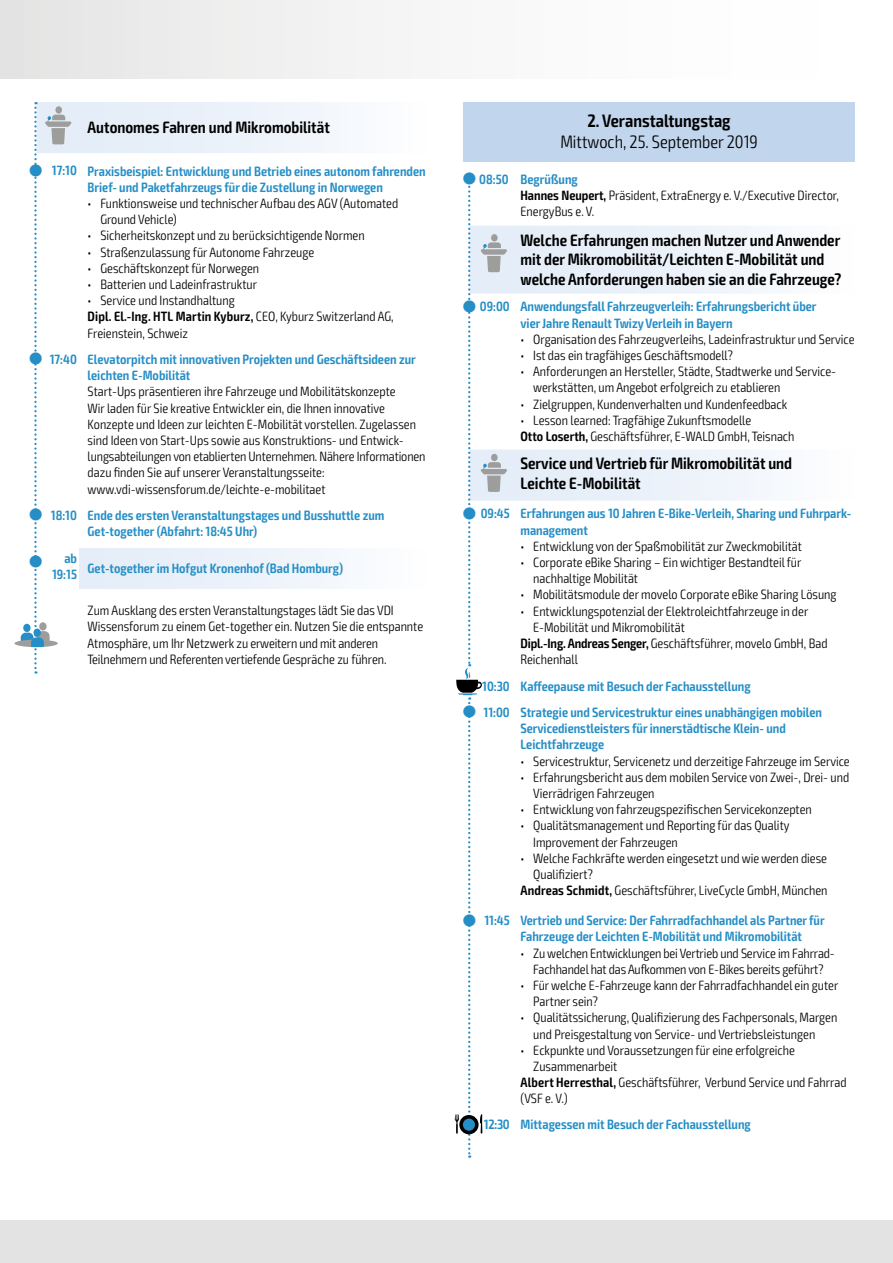
<style>
.page{position:relative;width:893px;height:1263px;background:#fff}
.page>*{position:absolute;margin:0;border:0;box-sizing:border-box;transform-origin:0 0}
.t1{font:300 condensed 18px "Exo 2";color:#000}
.t2{font:600 condensed 18px "Exo 2";color:#000}
.t3{font:600 condensed 16.5px/19.8px "Exo 2";color:#000}
.t4{font:300 condensed 13.5px/16.2px "Exo 2";color:#000}
.t5{font:600 condensed 13.5px/16.2px "Exo 2";color:#258ec6}
.s1{font-weight:600}
.s2{font-weight:600;color:#258ec6}
</style>
<div class="page">
<svg style="left:14px;top:640px;width:44px;height:7px"></svg>
<div style="left:0;top:1220px;width:893px;height:43px;background:#e3e3e3"></div>
<div style="left:1px;top:0;width:892px;height:79px;background:linear-gradient(to right,#e7e7e7,#fff)"></div>
<div style="left:0;top:0;width:23px;height:79px;background:#e3e3e3"></div>
<div style="left:463px;top:102px;width:392px;height:60px;background:#c1d5ec"></div>
<svg style="left:507px;top:226px;width:261px;height:275px"></svg>
<svg style="left:21px;top:102px;width:318px;height:572px"></svg>
<svg style="left:455px;top:176px;width:52px;height:982px"></svg>
<p class="t3" style="left:88px;top:118px;width:244px">Autonomes Fahren und Mikromobilität</p>
<p class="t5" style="left:52px;top:163px;width:375px;text-align:center">17:10 Praxisbeispiel: Entwicklung und Betrieb eines autonom fahrenden<br>Brief- und Paketfahrzeugs für die Zustellung in Norwegen</p>
<p class="t4" style="left:100px;top:195px;width:299px;text-indent:-13px">• Funktionsweise und technischer Aufbau des AGV (Automated<br>Ground Vehicle)</p>
<p class="t4" style="left:88px;top:228px;width:279px">• Sicherheitskonzept und zu berücksichtigende Normen</p>
<p class="t4" style="left:88px;top:244px;width:228px">• Straßenzulassung für Autonome Fahrzeuge</p>
<p class="t4" style="left:88px;top:260px;width:173px">• Geschäftskonzept für Norwegen</p>
<p class="t4" style="left:88px;top:276px;width:171px">• Batterien und Ladeinfrastruktur</p>
<p class="t4" style="left:88px;top:293px;width:308px">• Service und Instandhaltung<br><span class="s1">Dipl. El.-Ing. HTL Martin Kyburz,</span> CEO, Kyburz Switzerland AG,<br>Freienstein, Schweiz</p>
<p class="t5" style="left:88px;top:351px;width:330px;text-indent:-38px">17:40 Elevatorpitch mit innovativen Projekten und Geschäftsideen zur leichten E-Mobilität</p>
<p class="t4" style="left:88px;top:384px;width:339px">Start-Ups präsentieren ihre Fahrzeuge und Mobilitätskonzepte<br>Wir laden für Sie kreative Entwickler ein, die Ihnen innovative Konzepte und Ideen zur leichten E-Mobilität vorstellen. Zugelassen sind Ideen von Start-Ups sowie aus Konstruktions- und Entwick&shy;lungsabteilungen von etablierten Unternehmen. Nähere Informationen dazu finden Sie auf unserer Veranstaltungsseite: www.vdi-wissensforum.de/leichte-e-mobilitaet</p>
<p class="t5" style="left:88px;top:507px;width:298px;text-indent:-37px">18:10 Ende des ersten Veranstaltungstages und Busshuttle zum<br>Get-together (Abfahrt: 18:45 Uhr)</p>
<p class="t5" style="left:52px;top:554px;width:293px;line-height:10.4px;text-indent:12px">ab<br>19:15 Get-together im Hofgut Kronenhof (Bad Homburg)</p>
<p class="t4" style="left:88px;top:603px;width:337px">Zum Ausklang des ersten Veranstaltungstages lädt Sie das VDI Wissensforum zu einem Get-together ein. Nutzen Sie die entspannte Atmosphäre, um Ihr Netzwerk zu erweitern und mit anderen Teilnehmern und Referenten vertiefende Gespräche zu führen.</p>
<h1 class="t2" style="left:587px;top:110px;width:145px">2. Veranstaltungstag</h1>
<h1 class="t1" style="left:560px;top:131px;width:199px">Mittwoch, 25. September 2019</h1>
<p class="t4" style="left:520px;top:171px;width:320px;text-indent:-41px"><span class="s2">08:50 Begrüßung<br></span><span class="s1">Hannes Neupert,</span> Präsident, ExtraEnergy e. V./Executive Director,<br>EnergyBus e. V.</p>
<p class="t3" style="left:520px;top:230px;width:322px">Welche Erfahrungen machen Nutzer und Anwender mit der Mikromobilität/Leichten E-Mobilität und welche Anforderungen haben sie an die Fahrzeuge?</p>
<p class="t5" style="left:520px;top:299px;width:298px;text-indent:-40px">09:00 Anwendungsfall Fahrzeugverleih: Erfahrungsbericht über vier Jahre Renault Twizy Verleih in Bayern</p>
<p class="t4" style="left:520px;top:331px;width:336px">• Organisation des Fahrzeugverleihs, Ladeinfrastruktur und Service</p>
<p class="t4" style="left:520px;top:347px;width:214px">• Ist das ein tragfähiges Geschäftsmodell?</p>
<p class="t4" style="left:533px;top:364px;width:304px;text-indent:-13px">• Anforderungen an Hersteller, Städte, Stadtwerke und Service&shy;werkstätten, um Angebot erfolgreich zu etablieren</p>
<p class="t4" style="left:520px;top:396px;width:268px">• Zielgruppen, Kundenverhalten und Kundenfeedback</p>
<p class="t4" style="left:520px;top:412px;width:276px">• Lesson learned: Tragfähige Zukunftsmodelle<br><span class="s1">Otto Loserth,</span> Geschäftsführer, E-WALD GmbH, Teisnach</p>
<p class="t3" style="left:520px;top:454px;width:273px">Service und Vertrieb für Mikromobilität und<br>Leichte E-Mobilität</p>
<p class="t5" style="left:520px;top:506px;width:332px;text-indent:-40px">09:45 Erfahrungen aus 10 Jahren E-Bike-Verleih, Sharing und Fuhrpark&shy;management</p>
<p class="t4" style="left:520px;top:538px;width:283px">• Entwicklung von der Spaßmobilität zur Zweckmobilität</p>
<p class="t4" style="left:533px;top:554px;width:270px;text-indent:-13px">• Corporate eBike Sharing – Ein wichtiger Bestandteil für nachhaltige Mobilität</p>
<p class="t4" style="left:520px;top:587px;width:318px">• Mobilitätsmodule der movelo Corporate eBike Sharing Lösung</p>
<p class="t4" style="left:520px;top:603px;width:289px">• Entwicklungspotenzial der Elektroleichtfahrzeuge in der</p>
<p class="t4" style="left:533px;top:619px;width:153px">E-Mobilität und Mikromobilität</p>
<p class="t4" style="left:520px;top:635px;width:309px"><span class="s1">Dipl.-Ing. Andreas Senger,</span> Geschäftsführer, movelo GmbH, Bad</p>
<p class="t4" style="left:520px;top:652px;width:59px">Reichenhall</p>
<p class="t5" style="left:482px;top:673px;width:341px;line-height:26.2px">10:30 Kaffeepause mit Besuch der Fachausstellung<br>11:00 Strategie und Servicestruktur eines unabhängigen mobilen</p>
<p class="t5" style="left:520px;top:720px;width:267px">Servicedienstleisters für innerstädtische Klein- und<br>Leichtfahrzeuge</p>
<p class="t4" style="left:520px;top:753px;width:331px">• Servicestruktur, Servicenetz und derzeitige Fahrzeuge im Service</p>
<p class="t4" style="left:533px;top:769px;width:318px;text-indent:-13px">• Erfahrungsbericht aus dem mobilen Service von Zwei-, Drei- und<br>Vierrädrigen Fahrzeugen</p>
<p class="t4" style="left:520px;top:801px;width:293px">• Entwicklung von fahrzeugspezifischen Servicekonzepten</p>
<p class="t4" style="left:533px;top:818px;width:258px;text-indent:-13px">• Qualitätsmanagement und Reporting für das Quality<br>Improvement der Fahrzeugen</p>
<p class="t4" style="left:520px;top:850px;width:308px">• Welche Fachkräfte werden eingesetzt und wie werden diese</p>
<p class="t4" style="left:533px;top:866px;width:61px">Qualifiziert?</p>
<p class="t4" style="left:520px;top:882px;width:309px"><span class="s1">Andreas Schmidt,</span> Geschäftsführer, LiveCycle GmbH, München</p>
<p class="t5" style="left:520px;top:913px;width:306px;text-indent:-36px">11:45 Vertrieb und Service: Der Fahrradfachhandel als Partner für<br>Fahrzeuge der Leichten E-Mobilität und Mikromobilität</p>
<p class="t4" style="left:520px;top:945px;width:316px;text-align:center">• Zu welchen Entwicklungen bei Vertrieb und Service im Fahrrad-<br>Fachhandel hat das Aufkommen von E-Bikes bereits geführt?</p>
<p class="t4" style="left:533px;top:977px;width:307px;text-indent:-13px">• Für welche E-Fahrzeuge kann der Fahrradfachhandel ein guter<br>Partner sein?</p>
<p class="t4" style="left:533px;top:1010px;width:306px;text-indent:-13px">• Qualitätssicherung, Qualifizierung des Fachpersonals, Margen und Preisgestaltung von Service- und Vertriebsleistungen</p>
<p class="t4" style="left:520px;top:1042px;width:276px">• Eckpunkte und Voraussetzungen für eine erfolgreiche</p>
<p class="t4" style="left:533px;top:1058px;width:86px">Zusammenarbeit</p>
<p class="t4" style="left:520px;top:1075px;width:328px"><span class="s1">Albert Herresthal,</span> Geschäftsführer, Verbund Service und Fahrrad</p>
<p class="t4" style="left:520px;top:1091px;width:49px">(VSF e. V.)</p>
<p class="t5" style="left:484px;top:1117px;width:268px">12:30 Mittagessen mit Besuch der Fachausstellung</p>
</div>
